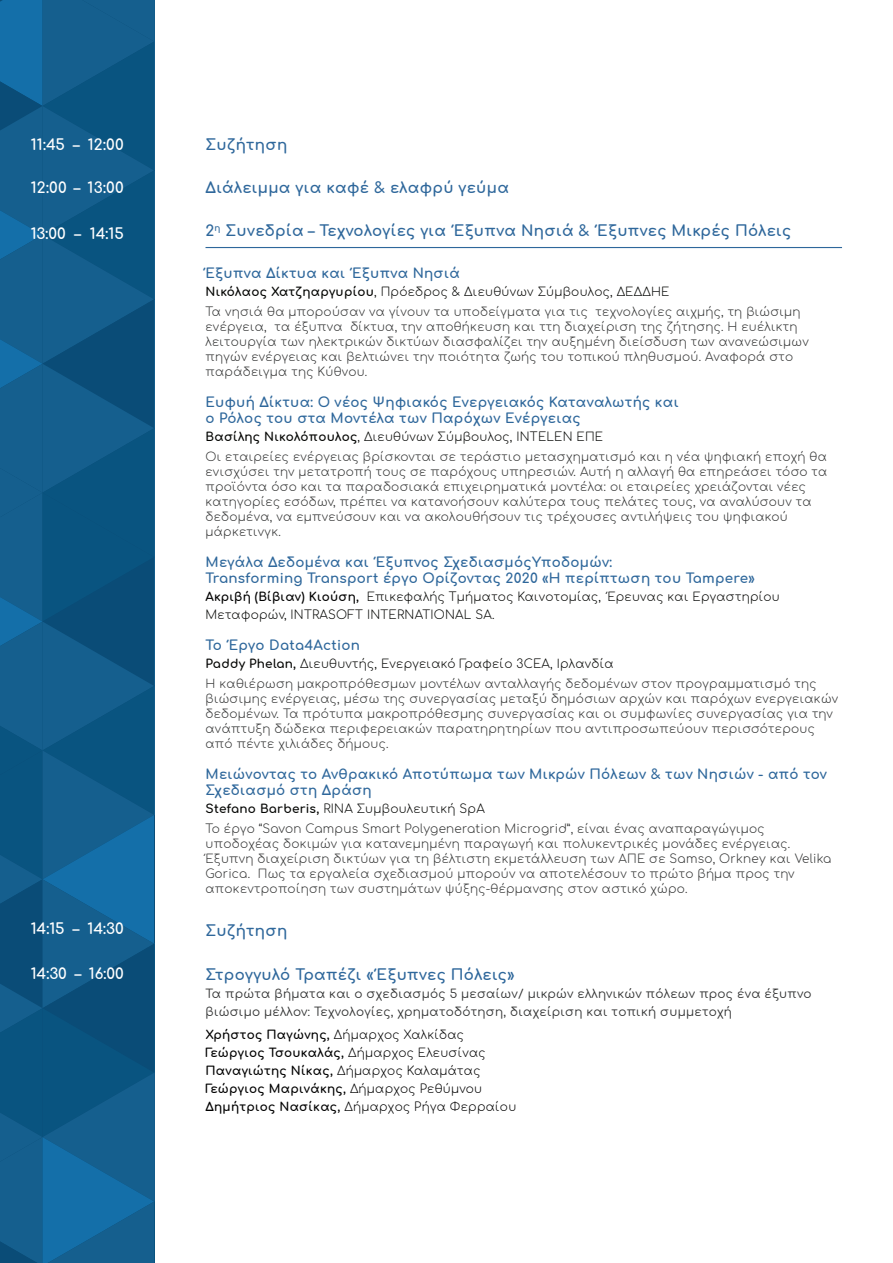
<style>
.page{position:relative;width:893px;height:1263px;background:#fff}
.page>*{position:absolute;margin:0;border:0;box-sizing:border-box;transform-origin:0 0}
.t1{font:700 15px "Comfortaa";letter-spacing:.02em;color:#2e679b}
.t2{font:700 15px "Comfortaa";color:#fff}
.t3{font:700 13.5px/16.2px "Comfortaa";letter-spacing:.02em;color:#2e679b}
.t4{font:300 12px/15px "Comfortaa";letter-spacing:.02em;color:#313232}
.t5{font:300 12px/18px "Comfortaa";letter-spacing:.02em;color:#000}
.t6{font:12px/18px "Comfortaa";letter-spacing:.02em;color:#313232}
.t7{font:300 12px/18px "Comfortaa";letter-spacing:.02em;color:#040503}
.s1{font-weight:700;color:#040503}
.s2{color:#040503}
.s3{font-weight:700;color:#000}
.s4{font-weight:700}
</style>
<div class="page">
<svg style="left:0;top:0;width:155px;height:1263px;background:#105a89"></svg>
<hr style="left:206px;top:247px;width:636px;height:1px;background:#2e679b">
<p class="t2" style="left:31px;top:130px;width:95px">11:45 – 12:00</p>
<p class="t2" style="left:31px;top:174px;width:95px">12:00 – 13:00</p>
<p class="t2" style="left:31px;top:220px;width:95px">13:00 – 14:15</p>
<p class="t2" style="left:31px;top:915px;width:95px">14:15 – 14:30</p>
<p class="t2" style="left:31px;top:960px;width:95px">14:30 – 16:00</p>
<p class="t1" style="left:206px;top:130px;width:83px">Συζήτηση</p>
<p class="t1" style="left:206px;top:174px;width:305px">Διάλειμμα για καφέ &amp; ελαφρύ γεύμα</p>
<p class="t1" style="left:206px;top:217px;width:587px">2<sup>η</sup> Συνεδρία – Τεχνολογίες για Έξυπνα Νησιά &amp; Έξυπνες Μικρές Πόλεις</p>
<p class="t3" style="left:206px;top:263px;width:256px">Έξυπνα Δίκτυα και Έξυπνα Νησιά</p>
<p class="t4" style="left:206px;top:279px;width:597px;line-height:20.4px"><span class="s1">Νικόλαος Χατζηαργυρίου</span><span class="s2">, Πρόεδρος &amp; Διευθύνων Σύμβουλος, ΔΕΔΔΗΕ<br></span>Τα νησιά θα μπορούσαν να γίνουν τα υποδείγματα για τις τεχνολογίες αιχμής, τη βιώσιμη</p>
<p class="t4" style="left:206px;top:317px;width:605px">ενέργεια, τα έξυπνα δίκτυα, την αποθήκευση και ττη διαχείριση της ζήτησης. Η ευέλικτη λειτουργία των ηλεκτρικών δικτύων διασφαλίζει την αυξημένη διείσδυση των ανανεώσιμων πηγών ενέργειας και βελτιώνει την ποιότητα ζωής του τοπικού πληθυσμού. Αναφορά στο παράδειγμα της Κύθνου.</p>
<p class="t3" style="left:206px;top:392px;width:475px">Ευφυή Δίκτυα: Ο νέος Ψηφιακός Ενεργειακός Καταναλωτής και ο Ρόλος του στα Μοντέλα των Παρόχων Ενέργειας</p>
<p class="t4" style="left:206px;top:424px;width:623px;line-height:20.4px"><span class="s1">Βασίλης Νικολόπουλος</span><span class="s2">, Διευθύνων Σύμβουλος, INTELEN ΕΠΕ<br></span>Οι εταιρείες ενέργειας βρίσκονται σε τεράστιο μετασχηματισμό και η νέα ψηφιακή εποχή θα</p>
<p class="t4" style="left:206px;top:463px;width:623px">ενισχύσει την μετατροπή τους σε παρόχους υπηρεσιών. Αυτή η αλλαγή θα επηρεάσει τόσο τα προϊόντα όσο και τα παραδοσιακά επιχειρηματικά μοντέλα: οι εταιρείες χρειάζονται νέες κατηγορίες εσόδων, πρέπει να κατανοήσουν καλύτερα τους πελάτες τους, να αναλύσουν τα δεδομένα, να εμπνεύσουν και να ακολουθήσουν τις τρέχουσες αντιλήψεις του ψηφιακού μάρκετινγκ.</p>
<p class="t3" style="left:206px;top:552px;width:551px">Μεγάλα Δεδομένα και Έξυπνος ΣχεδιασμόςΥποδομών:<br>Transforming Transport έργο Ορίζοντας 2020 «Η περίπτωση του Tampere»</p>
<p class="t7" style="left:206px;top:586px;width:576px"><span class="s3">Ακριβή (Βίβιαν) Κιούση,</span> Επικεφαλής Τμήματος Καινοτομίας, Έρευνας και Εργαστηρίου<br>Μεταφορών, INTRASOFT INTERNATIONAL SA.</p>
<p class="t3" style="left:206px;top:635px;width:156px">Το Έργο Data4Action</p>
<p class="t4" style="left:206px;top:651px;width:612px;line-height:20.4px"><span class="s1">Paddy Phelan,</span> <span class="s2">Διευθυντής, Ενεργειακό Γραφείο 3CEA, Ιρλανδία<br></span>Η καθιέρωση μακροπρόθεσμων μοντέλων ανταλλαγής δεδομένων στον προγραμματισμό της</p>
<p class="t4" style="left:206px;top:689px;width:634px">βιώσιμης ενέργειας, μέσω της συνεργασίας μεταξύ δημόσιων αρχών και παρόχων ενεργειακών δεδομένων. Τα πρότυπα μακροπρόθεσμης συνεργασίας και οι συμφωνίες συνεργασίας για την ανάπτυξη δώδεκα περιφερειακών παρατηρητηρίων που αντιπροσωπεύουν περισσότερους από πέντε χιλιάδες δήμους.</p>
<p class="t3" style="left:206px;top:764px;width:623px">Μειώνοντας το Ανθρακικό Αποτύπωμα των Μικρών Πόλεων &amp; των Νησιών - από τον<br>Σχεδιασμό στη Δράση</p>
<p class="t4" style="left:206px;top:796px;width:561px;line-height:20.4px"><span class="s1">Stefano Barberis,</span> <span class="s2">RINA Συμβουλευτική SpA<br></span>Το έργο “Savon Campus Smart Polygeneration Microgrid”, είναι ένας αναπαραγώγιμος</p>
<p class="t4" style="left:206px;top:835px;width:627px">υποδοχέας δοκιμών για κατανεμημένη παραγωγή και πολυκεντρικές μονάδες ενέργειας.<br>Έξυπνη διαχείριση δικτύων για τη βέλτιστη εκμετάλλευση των ΑΠΕ σε Samso, Orkney και Velika Gorica. Πως τα εργαλεία σχεδιασμού μπορούν να αποτελέσουν το πρώτο βήμα προς την αποκεντροποίηση των συστημάτων ψύξης-θέρμανσης στον αστικό χώρο.</p>
<p class="t1" style="left:206px;top:917px;width:83px">Συζήτηση</p>
<p class="t1" style="left:206px;top:960px;width:310px">Στρογγυλό Τραπέζι « Έξυπνες Πόλεις»</p>
<p class="t6" style="left:206px;top:983px;width:608px">Τα πρώτα βήματα και ο σχεδιασμός 5 μεσαίων/ μικρών ελληνικών πόλεων προς ένα έξυπνο βιώσιμο μέλλον: Τεχνολογίες, χρηματοδότηση, διαχείριση και τοπική συμμετοχή</p>
<p class="t5" style="left:206px;top:1024px;width:312px"><span class="s4">Χρήστος Παγώνης,</span> Δήμαρχος Χαλκίδας <span class="s4">Γεώργιος Τσουκαλάς,</span> Δήμαρχος Ελευσίνας <span class="s4">Παναγιώτης Νίκας,</span> Δήμαρχος Καλαμάτας <span class="s4">Γεώργιος Μαρινάκης,</span> Δήμαρχος Ρεθύμνου <span class="s4">Δημήτριος Νασίκας,</span> Δήμαρχος Ρήγα Φερραίου</p>
</div>
